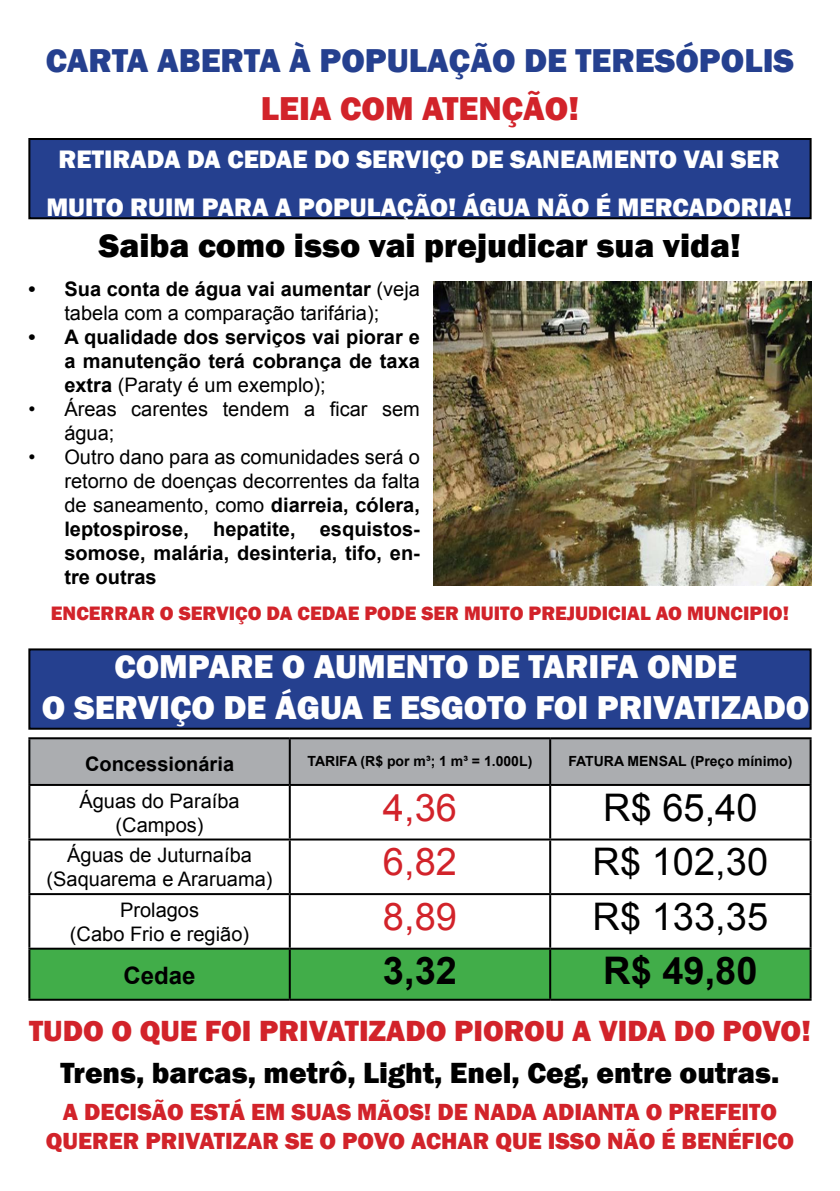
<style>
.page{position:relative;width:840px;height:1191px;background:#fff}
.page>*{position:absolute;margin:0;border:0;box-sizing:border-box;transform-origin:0 0}
.t1{font:38px "Arial";color:#000}
.t2{font:38px "Arial";color:#d2232a}
.t3{font:700 38px "Arial";color:#000}
.t4{font:800 34px/40.8px "Franklin Gothic";color:#fff;text-align:center}
.t5{font:800 34px "Franklin Gothic";color:#25408f}
.t6{font:800 34px "Franklin Gothic";color:#000}
.t7{font:800 34px "Franklin Gothic";color:#d2232a}
.t8{font:800 30px "Franklin Gothic";color:#000}
.t9{font:800 30px "Franklin Gothic";color:#d2232a}
.t10{font:800 26px/48px "Franklin Gothic";color:#fff;text-align:center}
.t11{font:800 24px/28.8px "Franklin Gothic";color:#d2232a;text-align:center}
.t12{font:700 24px "Arial";color:#000}
.t13{font:700 20px/24px "Arial";color:#000;text-align:justify}
.t14{font:20px/24px "Arial";color:#000;text-align:center}
.t15{font:800 20px "Franklin Gothic";color:#d2232a}
.t16{font:700 14px "Arial";color:#000}
.s1{font-weight:700}
.s2{font-weight:400}
</style>
<div class="page">
<div style="left:29px;top:139px;width:781px;height:79px;background:#25408f"></div>
<div style="left:28px;top:138px;width:783px;height:81px;border:2px solid #000"></div>
<img style="left:433px;top:282px;width:378px;height:304px">
<div style="left:29px;top:649px;width:781px;height:79px;background:#25408f"></div>
<div style="left:28px;top:648px;width:783px;height:81px;border:2px solid #000"></div>
<div style="left:30px;top:739px;width:779px;height:45px;background:#abadb0"></div>
<div style="left:30px;top:949px;width:779px;height:49px;background:#41ad49"></div>
<hr style="left:28px;top:737px;width:261px;height:2px;background:#000">
<hr style="left:28px;top:739px;width:2px;height:45px;background:#000">
<hr style="left:289px;top:737px;width:261px;height:2px;background:#000">
<hr style="left:288px;top:739px;width:2px;height:45px;background:#000">
<hr style="left:550px;top:737px;width:261px;height:2px;background:#000">
<hr style="left:549px;top:739px;width:2px;height:45px;background:#000">
<hr style="left:809px;top:739px;width:2px;height:45px;background:#000">
<hr style="left:28px;top:784px;width:261px;height:2px;background:#000">
<hr style="left:28px;top:786px;width:2px;height:52px;background:#000">
<hr style="left:289px;top:784px;width:261px;height:2px;background:#000">
<hr style="left:288px;top:786px;width:2px;height:52px;background:#000">
<hr style="left:550px;top:784px;width:261px;height:2px;background:#000">
<hr style="left:549px;top:786px;width:2px;height:52px;background:#000">
<hr style="left:809px;top:786px;width:2px;height:52px;background:#000">
<hr style="left:28px;top:838px;width:261px;height:2px;background:#000">
<hr style="left:28px;top:840px;width:2px;height:53px;background:#000">
<hr style="left:289px;top:838px;width:261px;height:2px;background:#000">
<hr style="left:288px;top:840px;width:2px;height:53px;background:#000">
<hr style="left:550px;top:838px;width:261px;height:2px;background:#000">
<hr style="left:549px;top:840px;width:2px;height:53px;background:#000">
<hr style="left:809px;top:840px;width:2px;height:53px;background:#000">
<hr style="left:28px;top:893px;width:261px;height:2px;background:#000">
<hr style="left:28px;top:895px;width:2px;height:52px;background:#000">
<hr style="left:289px;top:893px;width:261px;height:2px;background:#000">
<hr style="left:288px;top:895px;width:2px;height:52px;background:#000">
<hr style="left:550px;top:893px;width:261px;height:2px;background:#000">
<hr style="left:549px;top:895px;width:2px;height:52px;background:#000">
<hr style="left:809px;top:895px;width:2px;height:52px;background:#000">
<hr style="left:28px;top:947px;width:261px;height:2px;background:#000">
<hr style="left:28px;top:949px;width:2px;height:49px;background:#000">
<hr style="left:289px;top:947px;width:261px;height:2px;background:#000">
<hr style="left:288px;top:949px;width:2px;height:49px;background:#000">
<hr style="left:550px;top:947px;width:261px;height:2px;background:#000">
<hr style="left:549px;top:949px;width:2px;height:49px;background:#000">
<hr style="left:809px;top:949px;width:2px;height:49px;background:#000">
<hr style="left:28px;top:998px;width:261px;height:2px;background:#000">
<hr style="left:289px;top:998px;width:261px;height:2px;background:#000">
<hr style="left:550px;top:998px;width:261px;height:2px;background:#000">
<h2 class="t5" style="left:46px;top:39px;width:749px">CARTA ABERTA À POPULAÇÃO DE TERESÓPOLIS</h2>
<h2 class="t7" style="left:261px;top:87px;width:319px">LEIA COM ATENÇÃO!</h2>
<h3 class="t10" style="left:46px;top:135px;width:746px">RETIRADA DA CEDAE DO SERVIÇO DE SANEAMENTO VAI SER<br>MUITO RUIM PARA A POPULAÇÃO! ÁGUA NÃO É MERCADORIA!</h3>
<h2 class="t6" style="left:99px;top:224px;width:643px">Saiba como isso vai prejudicar sua vida!</h2>
<p class="t14" style="left:28px;top:277px;width:393px"><span class="s1">• Sua conta de água vai aumentar</span> (veja tabela com a comparação tarifária);</p>
<p class="t13" style="left:64px;top:326px;width:357px;text-indent:-36px">• A qualidade dos serviços vai piorar e a manutenção terá cobrança de taxa extra <span class="s2">(Paraty é um exemplo);</span></p>
<p class="t14" style="left:64px;top:397px;width:357px;text-align:left;text-indent:-36px">• Áreas carentes tendem a ficar sem água;</p>
<p class="t13" style="left:64px;top:446px;width:357px;text-indent:-36px"><span class="s2">• Outro dano para as comunidades será o retorno de doenças decorrentes da falta de saneamento, como</span> diarreia, cólera, leptospirose, hepatite, esquistos&shy;somose, malária, desinteria, tifo, en&shy;tre outras</p>
<p class="t15" style="left:51px;top:600px;width:739px">ENCERRAR O SERVIÇO DA CEDAE PODE SER MUITO PREJUDICIAL AO MUNCIPIO!</p>
<h2 class="t4" style="left:42px;top:646px;width:768px">COMPARE O AUMENTO DE TARIFA ONDE<br>O SERVIÇO DE ÁGUA E ESGOTO FOI PRIVATIZADO</h2>
<p class="t13" style="left:85px;top:752px;width:150px">Concessionária</p>
<p class="t16" style="left:307px;top:752px;width:226px">TARIFA (R$ por m³; 1 m³ = 1.000L)</p>
<p class="t16" style="left:568px;top:752px;width:225px">FATURA MENSAL (Preço mínimo)</p>
<p class="t14" style="left:79px;top:788px;width:162px">Águas do Paraíba (Campos)</p>
<h1 class="t2" style="left:383px;top:782px;width:75px">4,36</h1>
<h1 class="t1" style="left:603px;top:782px;width:156px">R$ 65,40</h1>
<p class="t14" style="left:47px;top:843px;width:227px">Águas de Juturnaíba (Saquarema e Araruama)</p>
<h1 class="t2" style="left:383px;top:837px;width:75px">6,82</h1>
<h1 class="t1" style="left:592px;top:837px;width:177px">R$ 102,30</h1>
<p class="t14" style="left:70px;top:898px;width:180px">Prolagos<br>(Cabo Frio e região)</p>
<h1 class="t2" style="left:383px;top:891px;width:75px">8,89</h1>
<h1 class="t1" style="left:592px;top:891px;width:177px">R$ 133,35</h1>
<p class="t12" style="left:123px;top:959px;width:74px">Cedae</p>
<h1 class="t3" style="left:383px;top:945px;width:75px">3,32</h1>
<h1 class="t3" style="left:603px;top:945px;width:156px">R$ 49,80</h1>
<h3 class="t9" style="left:29px;top:1011px;width:782px">TUDO O QUE FOI PRIVATIZADO PIOROU A VIDA DO POVO!</h3>
<h3 class="t8" style="left:60px;top:1053px;width:720px">Trens, barcas, metrô, Light, Enel, Ceg, entre outras.</h3>
<p class="t11" style="left:46px;top:1097px;width:749px">A DECISÃO ESTÁ EM SUAS MÃOS! DE NADA ADIANTA O PREFEITO<br>QUERER PRIVATIZAR SE O POVO ACHAR QUE ISSO NÃO É BENÉFICO</p>
</div>
